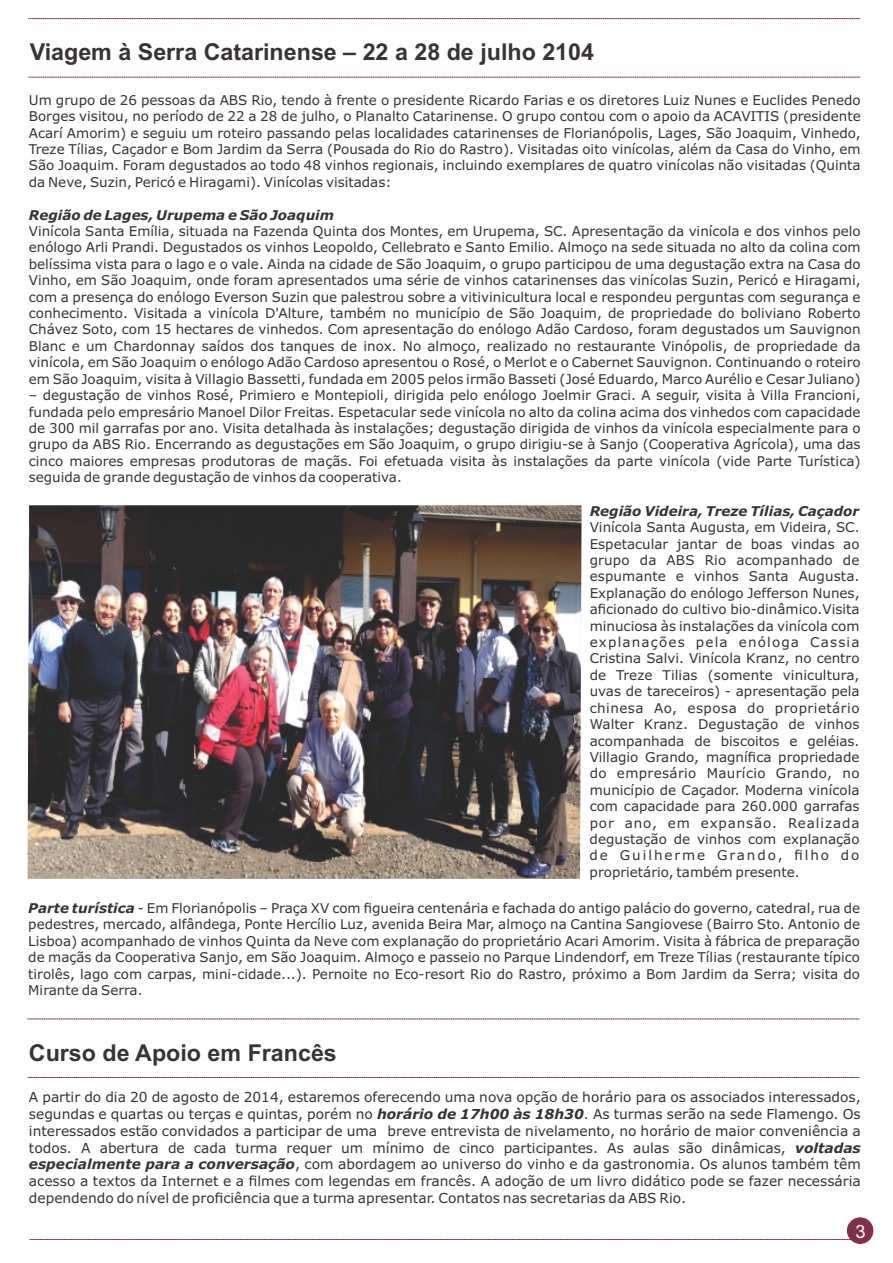
<style>
.page{position:relative;width:893px;height:1263px;background:#fff}
.page>*{position:absolute;margin:0;border:0;box-sizing:border-box;transform-origin:0 0}
.t1{font:700 23.25px "Arial";color:#383336}
.t2{font:18.3px "Arial";color:#fff}
.t3{font:13.8px/16.8px "Verdana";color:#383336;text-align:justify}
.t4{font:13.5px/16.4px "Verdana";color:#383336;text-align:justify}
.t5{font:italic 700 13.5px "Verdana";color:#383336}
.s1{font-weight:700;font-style:italic}
</style>
<div class="page">
<svg style="left:29px;top:1239px;width:821px;height:1px"></svg>
<div style="left:847px;top:1217px;width:26px;height:27px;background:#80304a;border:1px solid #80304a;border-radius:50%"></div>
<svg style="left:29px;top:77px;width:831px;height:1px"></svg>
<svg style="left:29px;top:18px;width:831px;height:1px"></svg>
<svg style="left:28px;top:1077px;width:831px;height:1px"></svg>
<svg style="left:28px;top:1018px;width:831px;height:1px"></svg>
<img style="left:28px;top:505px;width:554px;height:374px">
<h1 class="t1" style="left:30px;top:43px;width:566px">Viagem à Serra Catarinense – 22 a 28 de julho 2104</h1>
<p class="t4" style="left:29px;top:93px;width:833px">Um grupo de 26 pessoas da ABS Rio, tendo à frente o presidente Ricardo Farias e os diretores Luiz Nunes e Euclides Penedo Borges visitou, no período de 22 a 28 de julho, o Planalto Catarinense. O grupo contou com o apoio da ACAVITIS (presidente Acarí Amorim) e seguiu um roteiro passando pelas localidades catarinenses de Florianópolis, Lages, São Joaquim, Vinhedo, Treze Tílias, Caçador e Bom Jardim da Serra (Pousada do Rio do Rastro). Visitadas oito vinícolas, além da Casa do Vinho, em São Joaquim. Foram degustados ao todo 48 vinhos regionais, incluindo exemplares de quatro vinícolas não visitadas (Quinta da Neve, Suzin, Pericó e Hiragami). Vinícolas visitadas:</p>
<p class="t5" style="left:29px;top:209px;width:307px">Região de Lages, Urupema e São Joaquim</p>
<p class="t4" style="left:29px;top:224px;width:833px">Vinícola Santa Emília, situada na Fazenda Quinta dos Montes, em Urupema, SC. Apresentação da vinícola e dos vinhos pelo enólogo Arli Prandi. Degustados os vinhos Leopoldo, Cellebrato e Santo Emilio. Almoço na sede situada no alto da colina com belíssima vista para o lago e o vale. Ainda na cidade de São Joaquim, o grupo participou de uma degustação extra na Casa do Vinho, em São Joaquim, onde foram apresentados uma série de vinhos catarinenses das vinícolas Suzin, Pericó e Hiragami, com a presença do enólogo Everson Suzin que palestrou sobre a vitivinicultura local e respondeu perguntas com segurança e conhecimento. Visitada a vinícola D'Alture, também no município de São Joaquim, de propriedade do boliviano Roberto Chávez Soto, com 15 hectares de vinhedos. Com apresentação do enólogo Adão Cardoso, foram degustados um Sauvignon Blanc e um Chardonnay saídos dos tanques de inox. No almoço, realizado no restaurante Vinópolis, de propriedade da vinícola, em São Joaquim o enólogo Adão Cardoso apresentou o Rosé, o Merlot e o Cabernet Sauvignon. Continuando o roteiro em São Joaquim, visita à Villagio Bassetti, fundada em 2005 pelos irmão Basseti (José Eduardo, Marco Aurélio e Cesar Juliano)</p>
<p class="t4" style="left:29px;top:388px;width:833px">– degustação de vinhos Rosé, Primiero e Montepioli, dirigida pelo enólogo Joelmir Graci. A seguir, visita à Villa Francioni, fundada pelo empresário Manoel Dilor Freitas. Espetacular sede vinícola no alto da colina acima dos vinhedos com capacidade de 300 mil garrafas por ano. Visita detalhada às instalações; degustação dirigida de vinhos da vinícola especialmente para o grupo da ABS Rio. Encerrando as degustações em São Joaquim, o grupo dirigiu-se à Sanjo (Cooperativa Agrícola), uma das cinco maiores empresas produtoras de maçãs. Foi efetuada visita às instalações da parte vinícola (vide Parte Turística) seguida de grande degustação de vinhos da cooperativa.</p>
<p class="t5" style="left:590px;top:505px;width:271px">Região Videira, Treze Tílias, Caçador</p>
<p class="t4" style="left:590px;top:520px;width:271px">Vinícola Santa Augusta, em Videira, SC.<br>Espetacular jantar de boas vindas ao grupo da ABS Rio acompanhado de espumante e vinhos Santa Augusta.<br>Explanação do enólogo Jefferson Nunes, aficionado do cultivo bio-dinâmico.Visita minuciosa às instalações da vinícola com explanações pela enóloga Cassia Cristina Salvi. Vinícola Kranz, no centro de Treze Tilias (somente vinicultura, uvas de tareceiros) - apresentação pela chinesa Ao, esposa do proprietário Walter Kranz. Degustação de vinhos acompanhada de biscoitos e geléias.<br>Villagio Grando, magnífica propriedade do empresário Maurício Grando, no município de Caçador. Moderna vinícola com capacidade para 260.000 garrafas por ano, em expansão. Realizada degustação de vinhos com explanação de Guilherme Grando, filho do proprietário, também presente.</p>
<p class="t4" style="left:28px;top:901px;width:833px"><span class="s1">Parte turística</span> - Em Florianópolis – Praça XV com figueira centenária e fachada do antigo palácio do governo, catedral, rua de pedestres, mercado, alfândega, Ponte Hercílio Luz, avenida Beira Mar, almoço na Cantina Sangiovese (Bairro Sto. Antonio de Lisboa) acompanhado de vinhos Quinta da Neve com explanação do proprietário Acari Amorim. Visita à fábrica de preparação de maçãs da Cooperativa Sanjo, em São Joaquim. Almoço e passeio no Parque Lindendorf, em Treze Tílias (restaurante típico tirolês, lago com carpas, mini-cidade...). Pernoite no Eco-resort Rio do Rastro, próximo a Bom Jardim da Serra; visita do Mirante da Serra.</p>
<h1 class="t1" style="left:29px;top:1044px;width:309px">Curso de Apoio em Francês</h1>
<p class="t3" style="left:29px;top:1090px;width:833px">A partir do dia 20 de agosto de 2014, estaremos oferecendo uma nova opção de horário para os associados interessados, segundas e quartas ou terças e quintas, porém no <span class="s1">horário de 17h00 às 18h30</span>. As turmas serão na sede Flamengo. Os interessados estão convidados a participar de uma breve entrevista de nivelamento, no horário de maior conveniência a todos. A abertura de cada turma requer um mínimo de cinco participantes. As aulas são dinâmicas, <span class="s1">voltadas especialmente para a conversação</span>, com abordagem ao universo do vinho e da gastronomia. Os alunos também têm acesso a textos da Internet e a filmes com legendas em francês. A adoção de um livro didático pode se fazer necessária dependendo do nível de proficiência que a turma apresentar. Contatos nas secretarias da ABS Rio.</p>
<h2 class="t2" style="left:855px;top:1224px;width:12px">3</h2>
</div>
